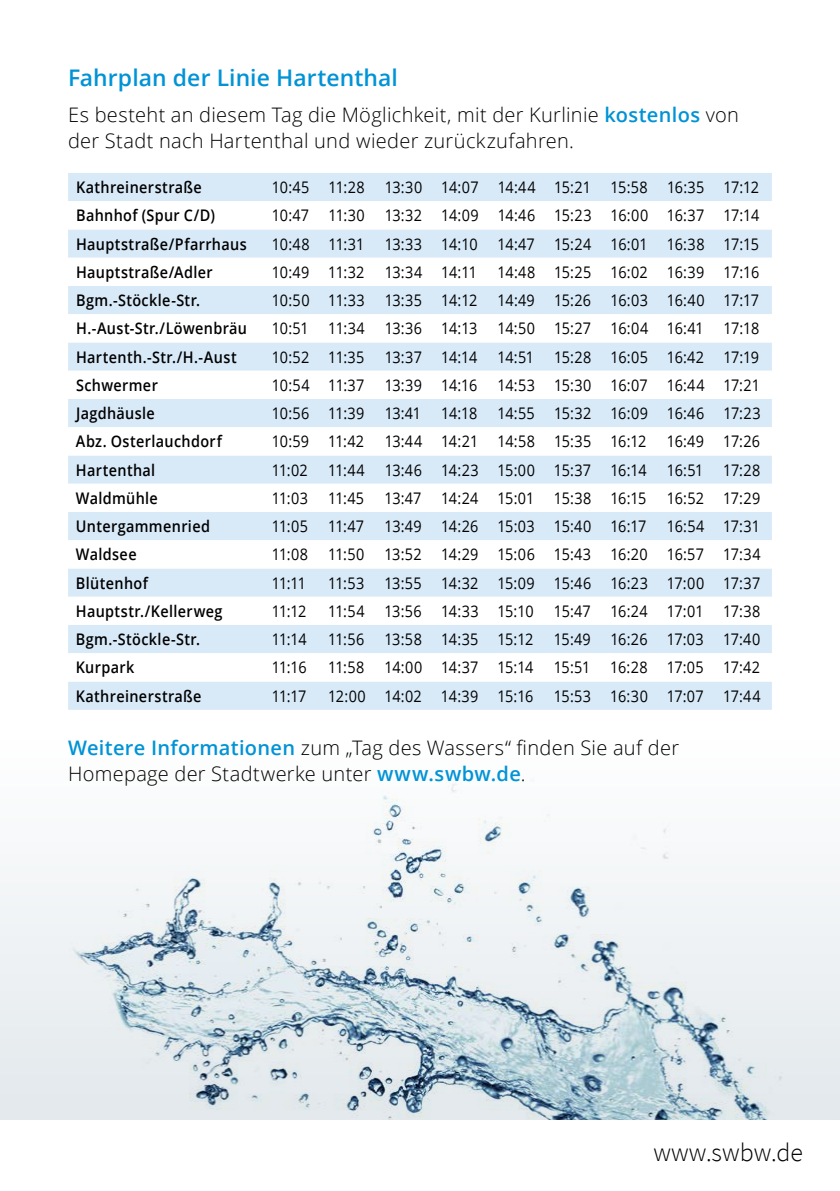
<style>
.page{position:relative;width:840px;height:1191px;background:#fff}
.page>*{position:absolute;margin:0;border:0;box-sizing:border-box;transform-origin:0 0}
.t1{font:300 25.8px "Source Sans Pro";color:#000}
.t2{font:600 22.8px "Open Sans";color:#0093d6}
.t3{font:300 20px/26px "Open Sans";letter-spacing:.015em;color:#000}
.t4{font:16px "Open Sans";letter-spacing:-.025em;color:#000;scale:.9 1}
.t5{font:600 16px "Open Sans";letter-spacing:.025em;color:#000;scale:.9 1}
.t6{font:16px "Open Sans";letter-spacing:-.005em;color:#000;scale:.9 1}
.t7{font:16px "Open Sans";color:#000;scale:.9 1}
.s1{font-weight:600;color:#0093d6}
</style>
<div class="page">
<img style="left:0;top:696px;width:839px;height:423px">
<div style="left:68px;top:173px;width:703px;height:537px;background:#d8e9f8"></div>
<svg style="left:68px;top:201px;width:703px;height:480px"></svg>
<h2 class="t2" style="left:68px;top:62px;width:331px">Fahrplan der Linie Hartenthal</h2>
<p class="t3" style="left:68px;top:101px;width:672px">Es besteht an diesem Tag die Möglichkeit, mit der Kurlinie <span class="s1">kostenlos</span> von der Stadt nach Hartenthal und wieder zurückzufahren.</p>
<p class="t5" style="left:76px;top:176px;width:141px">Kathreinerstraße</p>
<p class="t4" style="left:272px;top:176px;width:104px">10:45 11:28</p>
<p class="t4" style="left:384px;top:176px;width:417px">13:30 14:07 14:44 15:21 15:58 16:35 17:12</p>
<p class="t5" style="left:76px;top:205px;width:156px">Bahnhof (Spur C/D)</p>
<p class="t4" style="left:272px;top:205px;width:542px">10:47 11:30 13:32 14:09 14:46 15:23 16:00 16:37 17:14</p>
<p class="t5" style="left:76px;top:233px;width:191px">Hauptstraße/Pfarrhaus</p>
<p class="t4" style="left:272px;top:233px;width:104px">10:48 11:31</p>
<p class="t4" style="left:384px;top:233px;width:105px">13:33 14:10</p>
<p class="t4" style="left:497px;top:233px;width:292px">14:47 15:24 16:01 16:38 17:15</p>
<p class="t5" style="left:76px;top:261px;width:153px">Hauptstraße/Adler</p>
<p class="t4" style="left:272px;top:261px;width:104px">10:49 11:32</p>
<p class="t4" style="left:384px;top:261px;width:104px">13:34 14:11</p>
<p class="t4" style="left:497px;top:261px;width:292px">14:48 15:25 16:02 16:39 17:16</p>
<p class="t5" style="left:76px;top:289px;width:139px">Bgm.-Stöckle-Str.</p>
<p class="t4" style="left:272px;top:289px;width:104px">10:50 11:33</p>
<p class="t4" style="left:384px;top:289px;width:104px">13:35 14:12</p>
<p class="t4" style="left:497px;top:289px;width:292px">14:49 15:26 16:03 16:40 17:17</p>
<p class="t5" style="left:76px;top:318px;width:191px">H.-Aust-Str./Löwenbräu</p>
<p class="t4" style="left:272px;top:318px;width:229px">10:51 11:34 13:36 14:13</p>
<p class="t4" style="left:497px;top:318px;width:292px">14:50 15:27 16:04 16:41 17:18</p>
<p class="t5" style="left:76px;top:346px;width:180px">Hartenth.-Str./H.-Aust</p>
<p class="t4" style="left:272px;top:346px;width:104px">10:52 11:35</p>
<p class="t4" style="left:384px;top:346px;width:104px">13:37 14:14</p>
<p class="t4" style="left:497px;top:346px;width:292px">14:51 15:28 16:05 16:42 17:19</p>
<p class="t5" style="left:76px;top:374px;width:92px">Schwermer</p>
<p class="t4" style="left:272px;top:374px;width:104px">10:54 11:37</p>
<p class="t4" style="left:384px;top:374px;width:104px">13:39 14:16</p>
<p class="t4" style="left:497px;top:374px;width:293px">14:53 15:30 16:07 16:44 17:21</p>
<p class="t5" style="left:76px;top:402px;width:89px">Jagdhäusle</p>
<p class="t4" style="left:272px;top:402px;width:104px">10:56 11:39</p>
<p class="t4" style="left:384px;top:402px;width:104px">13:41 14:18</p>
<p class="t6" style="left:497px;top:402px;width:293px">14:55 15:32 16:09 16:46 17:23</p>
<p class="t5" style="left:76px;top:431px;width:163px">Abz. Osterlauchdorf</p>
<p class="t4" style="left:271px;top:431px;width:104px">10:59 11:42</p>
<p class="t4" style="left:384px;top:431px;width:292px">13:44 14:21 14:58 15:35 16:12</p>
<p class="t4" style="left:666px;top:431px;width:105px">16:49 17:26</p>
<p class="t5" style="left:76px;top:459px;width:90px">Hartenthal</p>
<p class="t4" style="left:271px;top:459px;width:41px">11:02</p>
<p class="t4" style="left:328px;top:459px;width:355px">11:44 13:46 14:23 15:00 15:37 16:14</p>
<p class="t4" style="left:666px;top:459px;width:105px">16:51 17:28</p>
<p class="t5" style="left:76px;top:487px;width:93px">Waldmühle</p>
<p class="t4" style="left:271px;top:487px;width:42px">11:03</p>
<p class="t4" style="left:328px;top:487px;width:41px">11:45</p>
<p class="t4" style="left:384px;top:487px;width:292px">13:47 14:24 15:01 15:38 16:15</p>
<p class="t4" style="left:666px;top:487px;width:105px">16:52 17:29</p>
<p class="t5" style="left:76px;top:515px;width:150px">Untergammenried</p>
<p class="t4" style="left:271px;top:515px;width:42px">11:05</p>
<p class="t4" style="left:328px;top:515px;width:41px">11:47</p>
<p class="t4" style="left:384px;top:515px;width:292px">13:49 14:26 15:03 15:40 16:17</p>
<p class="t4" style="left:666px;top:515px;width:105px">16:54 17:31</p>
<p class="t5" style="left:76px;top:543px;width:69px">Waldsee</p>
<p class="t4" style="left:271px;top:544px;width:42px">11:08</p>
<p class="t4" style="left:328px;top:544px;width:42px">11:50</p>
<p class="t6" style="left:384px;top:544px;width:419px">13:52 14:29 15:06 15:43 16:20 16:57 17:34</p>
<p class="t5" style="left:76px;top:572px;width:81px">Blütenhof</p>
<p class="t4" style="left:271px;top:572px;width:40px">11:11</p>
<p class="t4" style="left:328px;top:572px;width:42px">11:53</p>
<p class="t6" style="left:384px;top:572px;width:418px">13:55 14:32 15:09 15:46 16:23 17:00 17:37</p>
<p class="t5" style="left:76px;top:600px;width:164px">Hauptstr./Kellerweg</p>
<p class="t4" style="left:271px;top:600px;width:40px">11:12</p>
<p class="t4" style="left:328px;top:600px;width:230px">11:54 13:56 14:33 15:10</p>
<p class="t4" style="left:553px;top:600px;width:231px">15:47 16:24 17:01 17:38</p>
<p class="t5" style="left:76px;top:628px;width:139px">Bgm.-Stöckle-Str.</p>
<p class="t4" style="left:271px;top:628px;width:40px">11:14</p>
<p class="t4" style="left:328px;top:628px;width:42px">11:56</p>
<p class="t4" style="left:384px;top:628px;width:167px">13:58 14:35 15:12</p>
<p class="t6" style="left:553px;top:628px;width:231px">15:49 16:26 17:03 17:40</p>
<p class="t5" style="left:76px;top:656px;width:66px">Kurpark</p>
<p class="t4" style="left:271px;top:656px;width:40px">11:16</p>
<p class="t4" style="left:328px;top:656px;width:42px">11:58</p>
<p class="t4" style="left:384px;top:656px;width:167px">14:00 14:37 15:14</p>
<p class="t4" style="left:553px;top:656px;width:42px">15:51</p>
<p class="t7" style="left:610px;top:656px;width:168px">16:28 17:05 17:42</p>
<p class="t5" style="left:76px;top:685px;width:141px">Kathreinerstraße</p>
<p class="t4" style="left:271px;top:685px;width:40px">11:17</p>
<p class="t4" style="left:328px;top:685px;width:229px">12:00 14:02 14:39 15:16</p>
<p class="t6" style="left:553px;top:685px;width:231px">15:53 16:30 17:07 17:44</p>
<p class="t3" style="left:68px;top:734px;width:612px"><span class="s1">Weitere Informationen</span> zum „Tag des Wassers“ finden Sie auf der<br>Homepage der Stadtwerke unter <span class="s1">www.swbw.de</span>.</p>
<h1 class="t1" style="left:653px;top:1136px;width:151px">www.swbw.de</h1>
</div>
